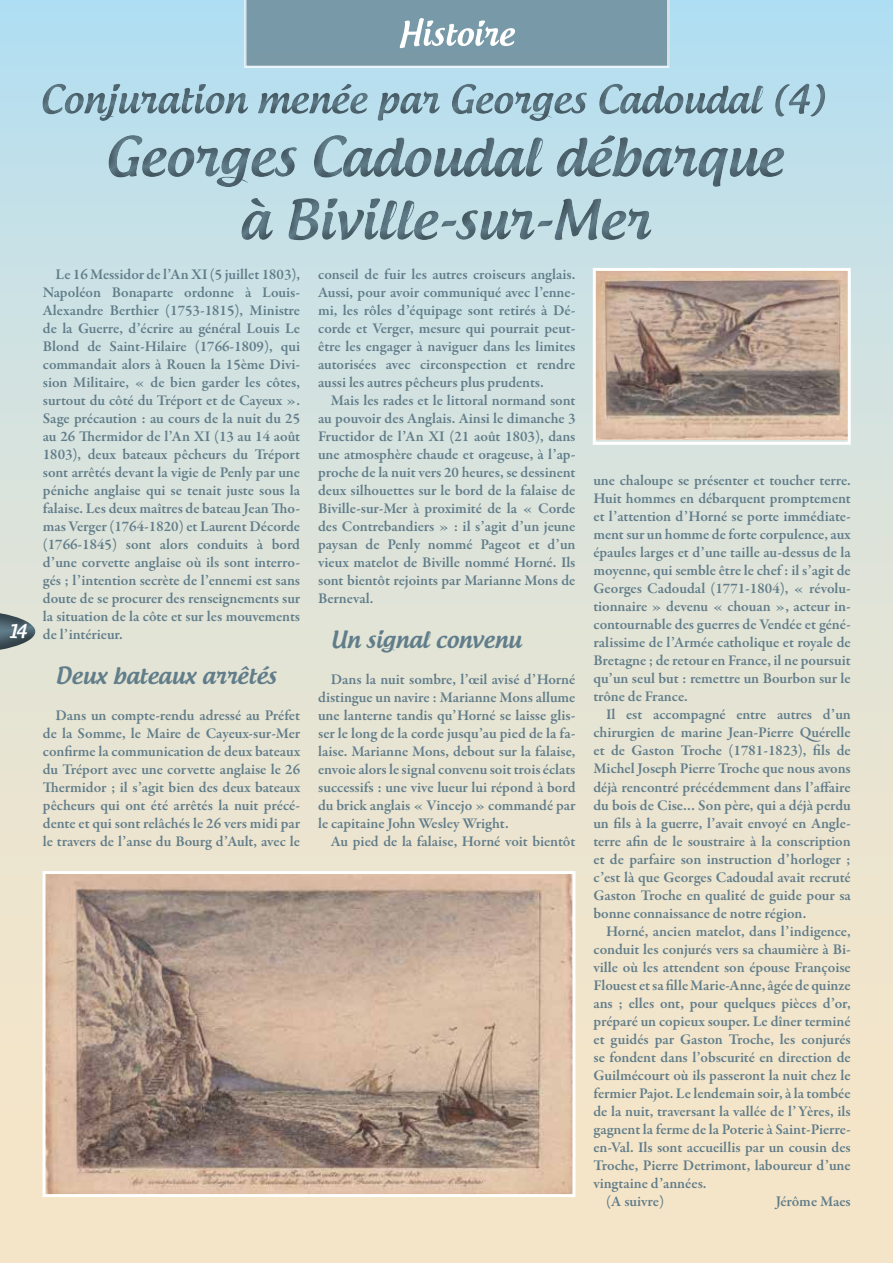
<style>
.page{position:relative;width:893px;height:1263px;background:#fff}
.page>*{position:absolute;margin:0;border:0;box-sizing:border-box;transform-origin:0 0}
.t1{font:500 22.65px "Androgyne";color:#617d8a}
.t2{font:500 18px "Androgyne";color:#fff}
.t3{font:600 15px/18px "Garamond Premr Pro";letter-spacing:-.005em;color:#617d8a;text-align:justify}
</style>
<div class="page">
<div style="left:0;top:0;width:893px;height:1263px;background:linear-gradient(to bottom,#bae0ef,#ffe6c2)"></div>
<div style="left:0;top:609px;width:36px;height:46px;background:#000;opacity:.5"></div>
<svg style="left:244px;top:0;width:425px;height:68px;background:#82a0ae"></svg>
<img style="left:597px;top:272px;width:250px;height:168px">
<div style="left:593px;top:268px;width:258px;height:177px;border:3px solid #fff"></div>
<img style="left:47px;top:875px;width:524px;height:318px">
<div style="left:43px;top:871px;width:532px;height:326px;border:3px solid #fff"></div>
<div style="left:30px;top:71px;width:811px;height:182px;background:#000;opacity:.5"></div>
<p class="t2" style="left:9px;top:619px;width:20px">14</p>
<p class="t3" style="left:43px;top:265px;width:259px;text-indent:13px">Le 16 Messidor de l’An XI (5 juillet 1803), Napoléon Bonaparte ordonne à Louis-Alexandre Berthier (1753-1815), Ministre de la Guerre, d’écrire au général Louis Le Blond de Saint-Hilaire (1766-1809), qui commandait alors à Rouen la 15ème Divi&shy;sion Militaire, « de bien garder les côtes, surtout du côté du Tréport et de Cayeux ».<br>Sage précaution : au cours de la nuit du 25 au 26 Thermidor de l’An XI (13 au 14 août 1803), deux bateaux pêcheurs du Tréport sont arrêtés devant la vigie de Penly par une péniche anglaise qui se tenait juste sous la falaise. Les deux maîtres de bateau Jean Tho&shy;mas Verger (1764-1820) et Laurent Décorde (1766-1845) sont alors conduits à bord d’une corvette anglaise où ils sont interro&shy;gés ; l’intention secrète de l’ennemi est sans doute de se procurer des renseignements sur la situation de la côte et sur les mouvements de l’intérieur.</p>
<h1 class="t1" style="left:56px;top:661px;width:222px">Deux bateaux arrêtés</h1>
<p class="t3" style="left:43px;top:706px;width:259px;text-indent:13px">Dans un compte-rendu adressé au Préfet de la Somme, le Maire de Cayeux-sur-Mer confirme la communication de deux bateaux du Tréport avec une corvette anglaise le 26<br>Thermidor ; il s’agit bien des deux bateaux pêcheurs qui ont été arrêtés la nuit précé&shy;dente et qui sont relâchés le 26 vers midi par le travers de l’anse du Bourg d’Ault, avec le</p>
<p class="t3" style="left:318px;top:265px;width:259px">conseil de fuir les autres croiseurs anglais.<br>Aussi, pour avoir communiqué avec l’enne&shy;mi, les rôles d’équipage sont retirés à Dé&shy;corde et Verger, mesure qui pourrait peut&shy;être les engager à naviguer dans les limites autorisées avec circonspection et rendre aussi les autres pêcheurs plus prudents.</p>
<p class="t3" style="left:318px;top:391px;width:259px;text-indent:13px">Mais les rades et le littoral normand sont au pouvoir des Anglais. Ainsi le dimanche 3<br>Fructidor de l’An XI (21 août 1803), dans une atmosphère chaude et orageuse, à l’ap&shy;proche de la nuit vers 20 heures, se dessinent deux silhouettes sur le bord de la falaise de Biville-sur-Mer à proximité de la « Corde des Contrebandiers » : il s’agit d’un jeune paysan de Penly nommé Pageot et d’un vieux matelot de Biville nommé Horné. Ils sont bientôt rejoints par Marianne Mons de Berneval.</p>
<h1 class="t1" style="left:331px;top:625px;width:192px">Un signal convenu</h1>
<p class="t3" style="left:318px;top:670px;width:259px;text-indent:13px">Dans la nuit sombre, l’œil avisé d’Horné distingue un navire : Marianne Mons allume une lanterne tandis qu’Horné se laisse glis&shy;ser le long de la corde jusqu’au pied de la fa&shy;laise. Marianne Mons, debout sur la falaise, envoie alors le signal convenu soit trois éclats successifs : une vive lueur lui répond à bord du brick anglais « Vincejo » commandé par le capitaine John Wesley Wright.</p>
<p class="t3" style="left:331px;top:832px;width:246px">Au pied de la falaise, Horné voit bientôt</p>
<p class="t3" style="left:593px;top:472px;width:259px">une chaloupe se présenter et toucher terre.<br>Huit hommes en débarquent promptement et l’attention d’Horné se porte immédiate&shy;ment sur un homme de forte corpulence, aux épaules larges et d’une taille au-dessus de la moyenne, qui semble être le chef : il s’agit de Georges Cadoudal (1771-1804), « révolu&shy;tionnaire » devenu « chouan », acteur in&shy;contournable des guerres de Vendée et géné&shy;ralissime de l’Armée catholique et royale de Bretagne ; de retour en France, il ne poursuit qu’un seul but : remettre un Bourbon sur le trône de France.</p>
<p class="t3" style="left:593px;top:706px;width:259px;text-indent:13px">Il est accompagné entre autres d’un chirurgien de marine Jean-Pierre Quérelle et de Gaston Troche (1781-1823), fils de Michel Joseph Pierre Troche que nous avons déjà rencontré précédemment dans l’affaire du bois de Cise… Son père, qui a déjà perdu un fils à la guerre, l’avait envoyé en Angle&shy;terre afin de le soustraire à la conscription et de parfaire son instruction d’horloger ; c’est là que Georges Cadoudal avait recruté Gaston Troche en qualité de guide pour sa bonne connaissance de notre région.</p>
<p class="t3" style="left:606px;top:922px;width:246px">Horné, ancien matelot, dans l’indigence,</p>
<p class="t3" style="left:593px;top:940px;width:259px">conduit les conjurés vers sa chaumière à Bi-</p>
<p class="t3" style="left:593px;top:958px;width:259px">ville où les attendent son épouse Françoise</p>
<p class="t3" style="left:593px;top:976px;width:259px">Flouest et sa fille Marie-Anne, âgée de quinze</p>
<p class="t3" style="left:593px;top:994px;width:259px">ans ; elles ont, pour quelques pièces d’or,</p>
<p class="t3" style="left:593px;top:1012px;width:259px">préparé un copieux souper. Le dîner terminé</p>
<p class="t3" style="left:593px;top:1030px;width:259px">et guidés par Gaston Troche, les conjurés</p>
<p class="t3" style="left:593px;top:1048px;width:259px">se fondent dans l’obscurité en direction de</p>
<p class="t3" style="left:593px;top:1066px;width:259px">Guilmécourt où ils passeront la nuit chez le</p>
<p class="t3" style="left:593px;top:1084px;width:259px">fermier Pajot. Le lendemain soir, à la tombée</p>
<p class="t3" style="left:593px;top:1102px;width:259px">de la nuit, traversant la vallée de l’Yères, ils</p>
<p class="t3" style="left:593px;top:1120px;width:259px">gagnent la ferme de la Poterie à Saint-Pierre-</p>
<p class="t3" style="left:593px;top:1138px;width:259px">en-Val. Ils sont accueillis par un cousin des</p>
<p class="t3" style="left:593px;top:1156px;width:259px">Troche, Pierre Detrimont, laboureur d’une</p>
<p class="t3" style="left:593px;top:1174px;width:115px">vingtaine d’années.</p>
<p class="t3" style="left:606px;top:1192px;width:59px">(A suivre)</p>
<p class="t3" style="left:776px;top:1192px;width:77px">Jérôme Maes</p>
</div>
